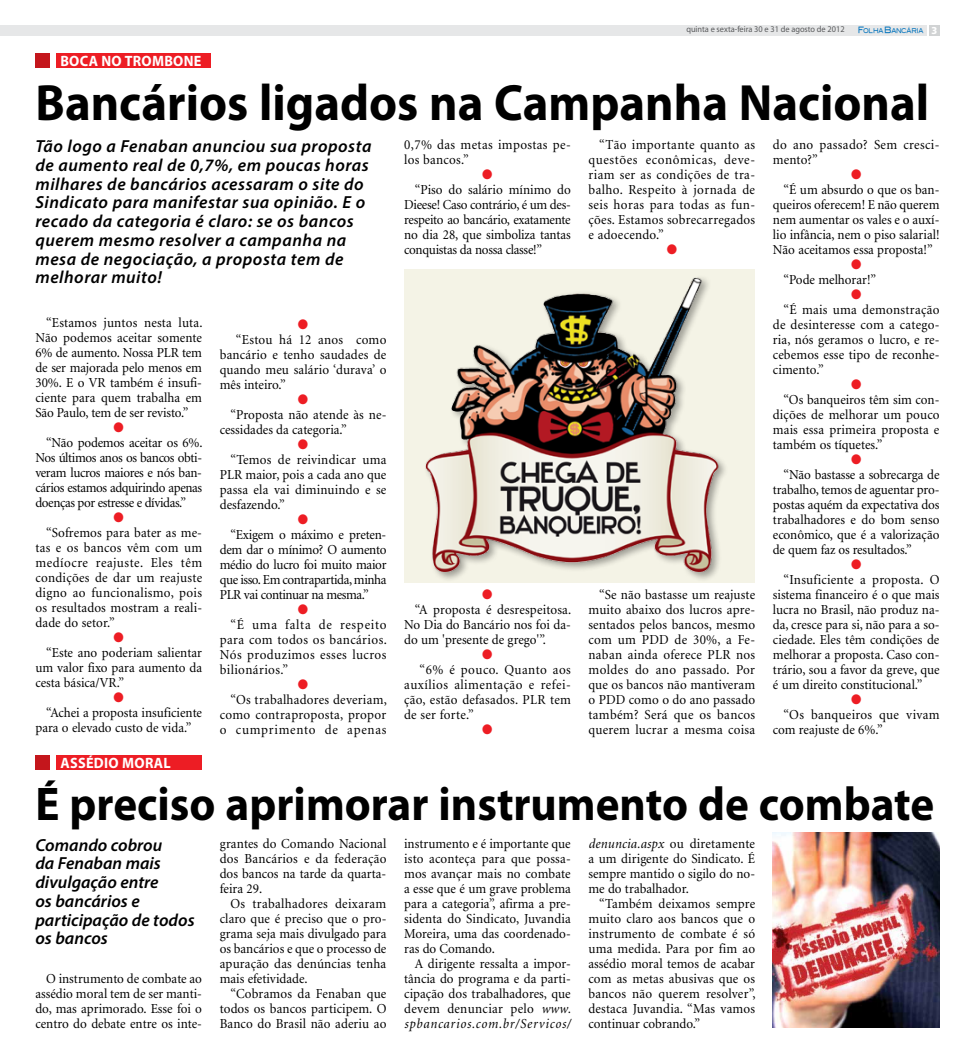
<style>
.page{position:relative;width:975px;height:1063px;background:#fff}
.page>*{position:absolute;margin:0;border:0;box-sizing:border-box;transform-origin:0 0}
.t1{font:700 51.25px "Myriad Pro";color:#000;scale:.95 1}
.t2{font:700 47.5px "Myriad Pro";color:#000;scale:.95 1}
.t3{font:italic 600 17.5px/18.8px "Myriad Pro";letter-spacing:.03em;color:#000}
.t4{font:italic 600 17.5px/18.8px "Myriad Pro";color:#000}
.t5{font:700 15px "Myriad Pro";letter-spacing:.02em;color:#fff;scale:.95 1}
.t6{font:13.75px/15px "Minion";letter-spacing:.005em;color:#000;text-align:justify;scale:.95 1}
.t7{font:13.75px/15px "Minion";letter-spacing:.03em;color:#000;scale:.95 1}
.t8{font:13.75px/15px "Minion";letter-spacing:.025em;color:#000;scale:.95 1}
.t9{font:13.75px "Zapf Dingbats ITC";color:#ed1d24;scale:.95 1}
.t10{font:8.75px "Myriad Pro";color:#58595b;scale:.95 1}
.t11{font:6.5px "Blair Md ITCTT Medium";letter-spacing:-.045em;color:#0072bc;scale:.81 1}
.s1{font-size:8.75px}
.s2{font-family:"Frutiger";font-weight:900;font-size:10px;color:#fff}
.s3{font-style:italic}
</style>
<div class="page">
<div style="left:35px;top:53px;width:15px;height:14px;background:#c4161c"></div>
<div style="left:57px;top:53px;width:154px;height:14px;background:#ed1d24"></div>
<div style="left:35px;top:756px;width:15px;height:14px;background:#c4161c"></div>
<div style="left:57px;top:756px;width:145px;height:14px;background:#ed1d24"></div>
<div style="left:0;top:25px;width:926px;height:10px;background:#e6e7e8"></div>
<div style="left:928px;top:25px;width:11px;height:10px;background:#d1d3d4"></div>
<div style="left:404px;top:269px;width:351px;height:313px;background:#f4f3e6"></div>
<div style="left:423px;top:275px;width:305px;height:307px;background:#000;opacity:.35"></div>
<img style="left:425px;top:277px;width:303px;height:295px">
<img style="left:772px;top:833px;width:167px;height:195px">
<p class="t5" style="left:60px;top:51px;width:150px">Boca no trombone</p>
<p class="t10" style="left:686px;top:24px;width:168px">quinta e sexta-feira 30 e 31 de agosto de 2012</p>
<p class="t11" style="left:857px;top:25px;width:99px"><span class="s1">F</span>OLHA <span class="s1">B</span>ANCÁRIA <span class="s2">3</span></p>
<h1 class="t1" style="left:35px;top:69px;width:942px">Bancários ligados na Campanha Nacional</h1>
<p class="t3" style="left:35px;top:136px;width:337px">Tão logo a Fenaban anunciou sua proposta de aumento real de 0,7%, em poucas horas milhares de bancários acessaram o site do Sindicato para manifestar sua opinião. E o recado da categoria é claro: se os bancos querem mesmo resolver a campanha na mesa de negociação, a proposta tem de melhorar muito!</p>
<p class="t6" style="left:588px;top:138px;width:177px;text-indent:11px">“Tão importante quanto as questões econômicas, deve&shy;riam ser as condições de tra&shy;balho. Respeito à jornada de seis horas para todas as fun&shy;ções. Estamos sobrecarregados e adoecendo.”</p>
<p class="t9" style="left:666px;top:243px;width:12px">●</p>
<p class="t7" style="left:404px;top:138px;width:177px">0,7% das metas impostas pe&shy;los bancos.”</p>
<p class="t9" style="left:482px;top:168px;width:12px">●</p>
<p class="t6" style="left:404px;top:183px;width:177px;text-indent:11px">“Piso do salário mínimo do Dieese! Caso contrário, é um des&shy;respeito ao bancário, exatamente no dia 28, que simboliza tantas conquistas da nossa classe!”</p>
<p class="t8" style="left:772px;top:138px;width:177px">do ano passado? Sem cresci&shy;mento?”</p>
<p class="t9" style="left:851px;top:168px;width:12px">●</p>
<p class="t6" style="left:772px;top:183px;width:177px;text-indent:11px">“É um absurdo o que os ban&shy;queiros oferecem! E não querem nem aumentar os vales e o auxí&shy;lio infância, nem o piso salarial!<br>Não aceitamos essa proposta!”</p>
<p class="t9" style="left:851px;top:258px;width:12px">●</p>
<p class="t6" style="left:783px;top:273px;width:99px">“Pode melhorar!”</p>
<p class="t9" style="left:851px;top:288px;width:12px">●</p>
<p class="t6" style="left:772px;top:303px;width:177px;text-indent:11px">“É mais uma demonstração de desinteresse com a catego&shy;ria, nós geramos o lucro, e re&shy;cebemos esse tipo de reconhe&shy;cimento.”</p>
<p class="t9" style="left:851px;top:378px;width:12px">●</p>
<p class="t6" style="left:772px;top:393px;width:177px;text-indent:11px">“Os banqueiros têm sim con&shy;dições de melhorar um pouco mais essa primeira proposta e também os tíquetes.”</p>
<p class="t9" style="left:851px;top:453px;width:12px">●</p>
<p class="t6" style="left:772px;top:468px;width:177px;text-indent:11px">“Não bastasse a sobrecarga de trabalho, temos de aguentar pro&shy;postas aquém da expectativa dos trabalhadores e do bom senso econômico, que é a valorização de quem faz os resultados.”</p>
<p class="t9" style="left:851px;top:558px;width:12px">●</p>
<p class="t6" style="left:772px;top:573px;width:177px;text-indent:11px">“Insuficiente a proposta. O sistema financeiro é o que mais lucra no Brasil, não produz na&shy;da, cresce para si, não para a so&shy;ciedade. Eles têm condições de melhorar a proposta. Caso con&shy;trário, sou a favor da greve, que é um direito constitucional.”</p>
<p class="t9" style="left:851px;top:693px;width:12px">●</p>
<p class="t6" style="left:772px;top:708px;width:177px;text-indent:11px">“Os banqueiros que vivam com reajuste de 6%.”</p>
<p class="t6" style="left:35px;top:316px;width:177px;text-indent:11px">“Estamos juntos nesta luta.<br>Não podemos aceitar somente 6% de aumento. Nossa PLR tem de ser majorada pelo menos em 30%. E o VR também é insufi&shy;ciente para quem trabalha em São Paulo, tem de ser revisto.”</p>
<p class="t9" style="left:114px;top:421px;width:12px">●</p>
<p class="t6" style="left:35px;top:436px;width:177px;text-indent:11px">“Não podemos aceitar os 6%.<br>Nos últimos anos os bancos obti&shy;veram lucros maiores e nós ban&shy;cários estamos adquirindo apenas doenças por estresse e dívidas.”</p>
<p class="t9" style="left:114px;top:511px;width:12px">●</p>
<p class="t6" style="left:35px;top:526px;width:177px;text-indent:11px">“Sofremos para bater as me&shy;tas e os bancos vêm com um medíocre reajuste. Eles têm condições de dar um reajuste digno ao funcionalismo, pois os resultados mostram a reali&shy;dade do setor.”</p>
<p class="t9" style="left:114px;top:631px;width:12px">●</p>
<p class="t6" style="left:35px;top:646px;width:177px;text-indent:11px">“Este ano poderiam salientar um valor fixo para aumento da cesta básica/VR.”</p>
<p class="t9" style="left:114px;top:691px;width:12px">●</p>
<p class="t6" style="left:35px;top:706px;width:177px;text-indent:11px">“Achei a proposta insuficiente para o elevado custo de vida.”</p>
<p class="t9" style="left:298px;top:318px;width:12px">●</p>
<p class="t6" style="left:220px;top:333px;width:177px;text-indent:16px">“Estou há 12 anos como bancário e tenho saudades de quando meu salário ‘durava’ o mês inteiro.”</p>
<p class="t9" style="left:298px;top:393px;width:12px">●</p>
<p class="t6" style="left:220px;top:408px;width:177px;text-indent:11px">“Proposta não atende às ne&shy;cessidades da categoria.”</p>
<p class="t9" style="left:298px;top:438px;width:12px">●</p>
<p class="t6" style="left:220px;top:453px;width:177px;text-indent:11px">“Temos de reivindicar uma PLR maior, pois a cada ano que passa ela vai diminuindo e se desfazendo.”</p>
<p class="t9" style="left:298px;top:513px;width:12px">●</p>
<p class="t6" style="left:220px;top:528px;width:177px;text-indent:11px">“Exigem o máximo e preten&shy;dem dar o mínimo? O aumento médio do lucro foi muito maior que isso. Em contrapartida, minha PLR vai continuar na mesma.”</p>
<p class="t9" style="left:298px;top:603px;width:12px">●</p>
<p class="t6" style="left:220px;top:618px;width:177px;text-indent:11px">“É uma falta de respeito para com todos os bancários.<br>Nós produzimos esses lucros bilionários.”</p>
<p class="t9" style="left:298px;top:678px;width:12px">●</p>
<p class="t6" style="left:220px;top:693px;width:177px;text-indent:11px">“Os trabalhadores deveriam, como contraproposta, propor o cumprimento de apenas</p>
<p class="t6" style="left:588px;top:588px;width:177px;text-indent:11px">“Se não bastasse um reajuste muito abaixo dos lucros apre&shy;sentados pelos bancos, mesmo com um PDD de 30%, a Fe&shy;naban ainda oferece PLR nos moldes do ano passado. Por que os bancos não mantiveram o PDD como o do ano passado também? Será que os bancos querem lucrar a mesma coisa</p>
<p class="t9" style="left:482px;top:588px;width:12px">●</p>
<p class="t6" style="left:404px;top:603px;width:177px;text-indent:11px">“A proposta é desrespeitosa.<br>No Dia do Bancário nos foi da&shy;do um 'presente de grego'”.</p>
<p class="t9" style="left:482px;top:648px;width:12px">●</p>
<p class="t6" style="left:404px;top:663px;width:177px;text-indent:15px">“6% é pouco. Quanto aos auxílios alimentação e refei&shy;ção, estão defasados. PLR tem de ser forte.”</p>
<p class="t9" style="left:482px;top:723px;width:12px">●</p>
<p class="t5" style="left:60px;top:754px;width:118px">Assédio moral</p>
<h2 class="t2" style="left:35px;top:773px;width:947px">É preciso aprimorar instrumento de combate</h2>
<p class="t4" style="left:35px;top:835px;width:161px">Comando cobrou<br>da Fenaban mais divulgação entre<br>os bancários e participação de todos os bancos</p>
<p class="t6" style="left:220px;top:836px;width:177px">grantes do Comando Nacional dos Bancários e da federação dos bancos na tarde da quarta&shy;feira 29.</p>
<p class="t6" style="left:220px;top:896px;width:177px;text-indent:11px">Os trabalhadores deixaram claro que é preciso que o pro&shy;grama seja mais divulgado para os bancários e que o processo de apuração das denúncias tenha mais efetividade.</p>
<p class="t6" style="left:220px;top:986px;width:177px;text-indent:11px">“Cobramos da Fenaban que todos os bancos participem. O Banco do Brasil não aderiu ao</p>
<p class="t6" style="left:588px;top:836px;width:177px"><span class="s3">denuncia.aspx</span> ou diretamente a um dirigente do Sindicato. É sempre mantido o sigilo do no&shy;me do trabalhador.</p>
<p class="t6" style="left:588px;top:896px;width:177px;text-indent:11px">“Também deixamos sempre muito claro aos bancos que o instrumento de combate é só uma medida. Para por fim ao assédio moral temos de acabar com as metas abusivas que os bancos não querem resolver”, destaca Juvandia. “Mas vamos continuar cobrando.”</p>
<p class="t6" style="left:404px;top:836px;width:177px">instrumento e é importante que isto aconteça para que possa&shy;mos avançar mais no combate a esse que é um grave problema para a categoria”, afirma a pre&shy;sidenta do Sindicato, Juvandia Moreira, uma das coordenado&shy;ras do Comando.</p>
<p class="t6" style="left:404px;top:956px;width:177px;text-indent:11px">A dirigente ressalta a impor&shy;tância do programa e da parti&shy;cipação dos trabalhadores, que devem denunciar pelo <span class="s3">www. spbancarios.com.br/Servicos/</span></p>
<p class="t6" style="left:35px;top:971px;width:177px;text-indent:11px">O instrumento de combate ao assédio moral tem de ser manti&shy;do, mas aprimorado. Esse foi o centro do debate entre os inte-</p>
</div>
